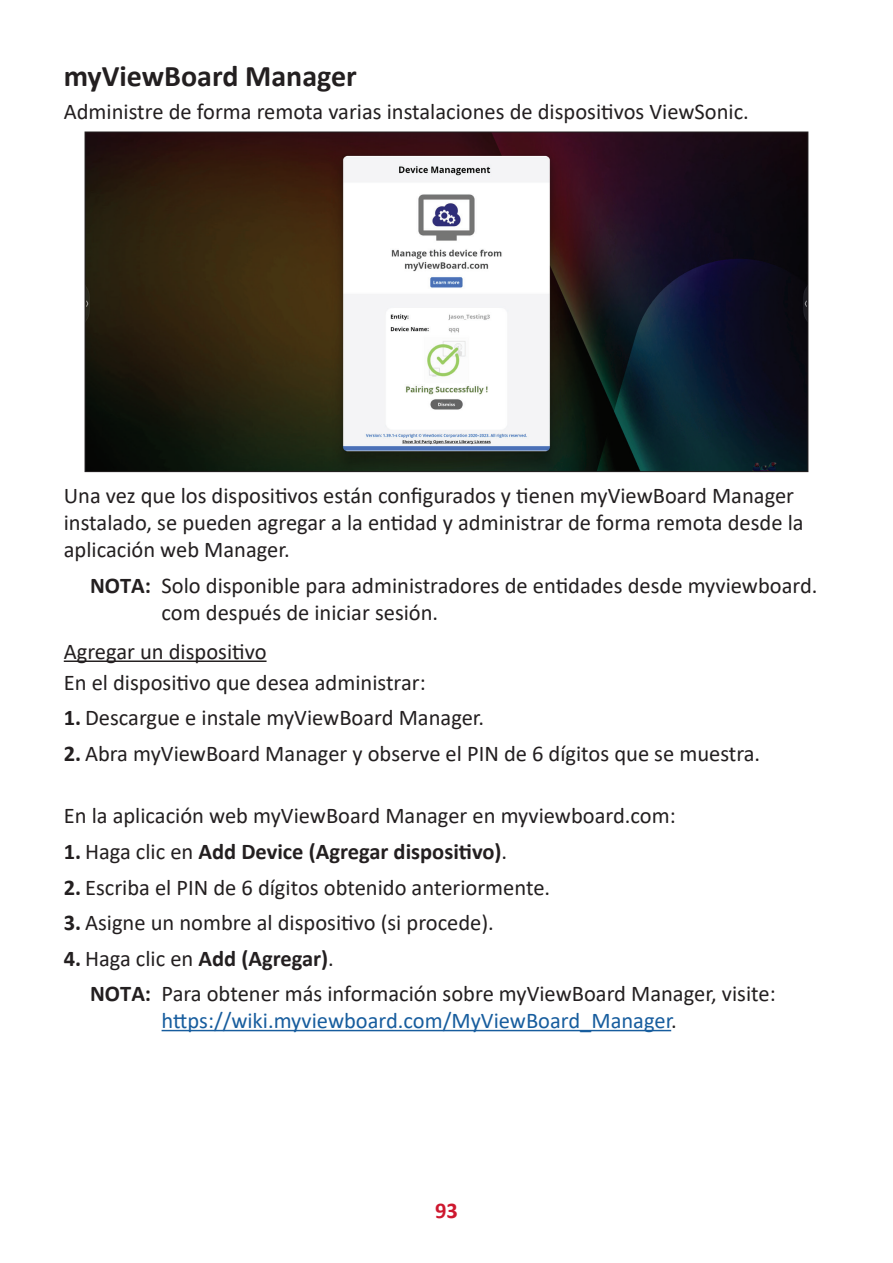
<style>
.page{position:relative;width:893px;height:1263px;background:#fff}
.page>*{position:absolute;margin:0;border:0;box-sizing:border-box;transform-origin:0 0}
.t1{font:700 30px "Calibri";color:#231f20}
.t2{font:22.5px/27px "Calibri";color:#231f20}
.t3{font:22.5px "Calibri";color:#175d9e}
.t4{font:700 22.5px "Calibri";color:#231f20}
.t5{font:700 22.5px "Calibri";color:#ce182f}
.s1{font-weight:700}
.s2{font-weight:400}
.s3{color:#231f20}
</style>
<div class="page">
<hr style="left:64px;top:660px;width:203px;height:2px;background:#231f20">
<hr style="left:162px;top:1030px;width:509px;height:1px;background:#175d9e">
<img style="left:87px;top:134px;width:719px;height:336px">
<h1 class="t1" style="left:64px;top:55px;width:295px">myViewBoard Manager</h1>
<p class="t2" style="left:64px;top:97px;width:687px">Administre de forma remota varias instalaciones de dispositivos ViewSonic.</p>
<p class="t2" style="left:64px;top:481px;width:741px">Una vez que los dispositivos están configurados y tienen myViewBoard Manager instalado, se pueden agregar a la entidad y administrar de forma remota desde la aplicación web Manager.</p>
<p class="t2" style="left:162px;top:571px;width:657px;text-indent:-71px"><span class="s1">NOTA:</span> Solo disponible para administradores de entidades desde myviewboard. com después de iniciar sesión.</p>
<p class="t2" style="left:64px;top:635px;width:363px;line-height:31.2px">Agregar un dispositivo<br>En el dispositivo que desea administrar:</p>
<p class="t2" style="left:64px;top:704px;width:422px"><span class="s1">1.</span> Descargue e instale myViewBoard Manager.</p>
<p class="t2" style="left:64px;top:739px;width:698px"><span class="s1">2.</span> Abra myViewBoard Manager y observe el PIN de 6 dígitos que se muestra.</p>
<p class="t2" style="left:64px;top:802px;width:613px">En la aplicación web myViewBoard Manager en myviewboard.com:</p>
<p class="t4" style="left:64px;top:836px;width:445px">1. <span class="s2">Haga clic en</span> Add Device (Agregar dispositivo)<span class="s2">.</span></p>
<p class="t2" style="left:64px;top:873px;width:488px"><span class="s1">2.</span> Escriba el PIN de 6 dígitos obtenido anteriormente.</p>
<p class="t2" style="left:64px;top:908px;width:432px"><span class="s1">3.</span> Asigne un nombre al dispositivo (si procede).</p>
<p class="t2" style="left:90px;top:940px;width:687px;line-height:35.5px;text-indent:-26px"><span class="s1">4.</span> Haga clic en <span class="s1">Add (Agregar)</span>.<br><span class="s1">NOTA:</span> Para obtener más información sobre myViewBoard Manager, visite:</p>
<p class="t3" style="left:162px;top:1005px;width:517px">https://wiki.myviewboard.com/MyViewBoard_Manager<span class="s3">.</span></p>
<p class="t5" style="left:435px;top:1194px;width:24px">93</p>
</div>
